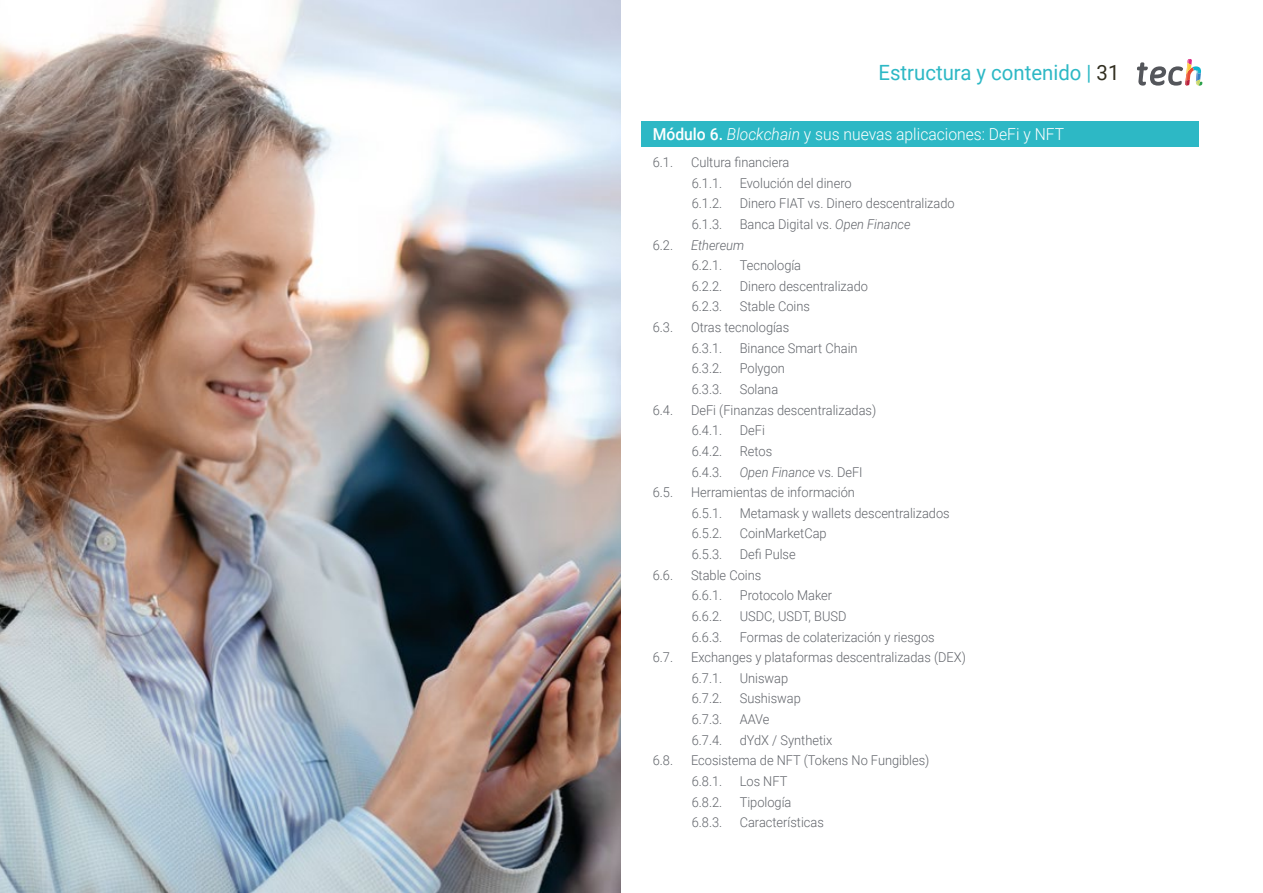
<style>
.page{position:relative;width:1263px;height:893px;background:#fff}
.page>*{position:absolute;margin:0;border:0;box-sizing:border-box;transform-origin:0 0}
.t1{font:21px "Roboto";color:#2db8c5}
.t2{font:300 16.5px "Roboto";color:#fff;scale:.95 1}
.t3{font:300 13.5px/20.7px "Roboto";color:#61646a;scale:.95 1}
.t4{font:italic 300 13.5px "Roboto";color:#61646a;scale:.95 1}
.s1{color:#312e20}
.s2{font-weight:500}
.s3{font-style:italic}
.s4{font-style:normal}
</style>
<div class="page">
<img style="left:0;top:0;width:621px;height:893px">
<svg style="left:1137px;top:59px;width:65px;height:27px"></svg>
<div style="left:642px;top:121px;width:557px;height:25px;background:#2db8c5"></div>
<h1 class="t1" style="left:878px;top:57px;width:242px">Estructura y contenido | <span class="s1">31</span></h1>
<p class="t2" style="left:653px;top:123px;width:435px"><span class="s2">Módulo 6.</span> <span class="s3">Blockchain</span> y sus nuevas aplicaciones: DeFi y NFT</p>
<p class="t3" style="left:653px;top:151px;width:23px">6.1.</p>
<p class="t3" style="left:691px;top:151px;width:105px">Cultura financiera<br>6.1.1.</p>
<p class="t3" style="left:740px;top:172px;width:119px">Evolución del dinero</p>
<p class="t3" style="left:692px;top:193px;width:34px">6.1.2.</p>
<p class="t3" style="left:740px;top:193px;width:228px">Dinero FIAT vs. Dinero descentralizado</p>
<p class="t3" style="left:692px;top:213px;width:34px">6.1.3.</p>
<p class="t3" style="left:740px;top:213px;width:181px">Banca Digital vs. <span class="s3">Open Finance</span></p>
<p class="t3" style="left:653px;top:234px;width:23px">6.2.</p>
<p class="t4" style="left:691px;top:235px;width:57px">Ethereum</p>
<p class="t3" style="left:692px;top:255px;width:34px">6.2.1.</p>
<p class="t3" style="left:740px;top:255px;width:66px">Tecnología</p>
<p class="t3" style="left:692px;top:275px;width:34px">6.2.2.</p>
<p class="t3" style="left:740px;top:275px;width:136px">Dinero descentralizado</p>
<p class="t3" style="left:692px;top:296px;width:34px">6.2.3.</p>
<p class="t3" style="left:740px;top:296px;width:75px">Stable Coins</p>
<p class="t3" style="left:653px;top:316px;width:23px">6.3.</p>
<p class="t3" style="left:691px;top:316px;width:105px">Otras tecnologías<br>6.3.1.</p>
<p class="t3" style="left:740px;top:337px;width:126px">Binance Smart Chain</p>
<p class="t3" style="left:692px;top:358px;width:34px">6.3.2.</p>
<p class="t3" style="left:740px;top:358px;width:49px">Polygon</p>
<p class="t3" style="left:692px;top:378px;width:34px">6.3.3.</p>
<p class="t3" style="left:740px;top:378px;width:42px">Solana</p>
<p class="t3" style="left:653px;top:399px;width:23px">6.4.</p>
<p class="t3" style="left:691px;top:399px;width:196px">DeFi (Finanzas descentralizadas)<br>6.4.1.</p>
<p class="t3" style="left:740px;top:420px;width:28px">DeFi</p>
<p class="t3" style="left:692px;top:440px;width:34px">6.4.2.</p>
<p class="t3" style="left:740px;top:440px;width:36px">Retos</p>
<p class="t3" style="left:692px;top:461px;width:34px">6.4.3.</p>
<p class="t4" style="left:740px;top:462px;width:131px">Open Finance <span class="s4">vs. DeFI</span></p>
<p class="t3" style="left:653px;top:481px;width:23px">6.5.</p>
<p class="t3" style="left:691px;top:481px;width:174px">Herramientas de información<br>6.5.1.</p>
<p class="t3" style="left:740px;top:502px;width:222px">Metamask y wallets descentralizados</p>
<p class="t3" style="left:692px;top:523px;width:34px">6.5.2.</p>
<p class="t3" style="left:740px;top:523px;width:93px">CoinMarketCap</p>
<p class="t3" style="left:692px;top:543px;width:34px">6.5.3.</p>
<p class="t3" style="left:740px;top:543px;width:60px">Defi Pulse</p>
<p class="t3" style="left:653px;top:564px;width:23px">6.6.</p>
<p class="t3" style="left:691px;top:564px;width:75px">Stable Coins<br>6.6.1.</p>
<p class="t3" style="left:740px;top:585px;width:99px">Protocolo Maker</p>
<p class="t3" style="left:692px;top:605px;width:34px">6.6.2.</p>
<p class="t3" style="left:740px;top:605px;width:114px">USDC, USDT, BUSD</p>
<p class="t3" style="left:692px;top:626px;width:34px">6.6.3.</p>
<p class="t3" style="left:740px;top:626px;width:207px">Formas de colaterización y riesgos</p>
<p class="t3" style="left:653px;top:646px;width:23px">6.7.</p>
<p class="t3" style="left:691px;top:646px;width:291px">Exchanges y plataformas descentralizadas (DEX)<br>6.7.1.</p>
<p class="t3" style="left:740px;top:667px;width:53px">Uniswap</p>
<p class="t3" style="left:692px;top:688px;width:34px">6.7.2.</p>
<p class="t3" style="left:740px;top:688px;width:66px">Sushiswap</p>
<p class="t3" style="left:692px;top:708px;width:34px">6.7.3.</p>
<p class="t3" style="left:740px;top:708px;width:33px">AAVe</p>
<p class="t3" style="left:692px;top:729px;width:34px">6.7.4.</p>
<p class="t3" style="left:740px;top:729px;width:99px">dYdX / Synthetix</p>
<p class="t3" style="left:653px;top:750px;width:23px">6.8.</p>
<p class="t3" style="left:691px;top:750px;width:252px">Ecosistema de NFT (Tokens No Fungibles)<br>6.8.1.</p>
<p class="t3" style="left:740px;top:770px;width:52px">Los NFT</p>
<p class="t3" style="left:692px;top:791px;width:34px">6.8.2.</p>
<p class="t3" style="left:740px;top:791px;width:56px">Tipología</p>
<p class="t3" style="left:692px;top:812px;width:34px">6.8.3.</p>
<p class="t3" style="left:740px;top:812px;width:90px">Características</p>
</div>
